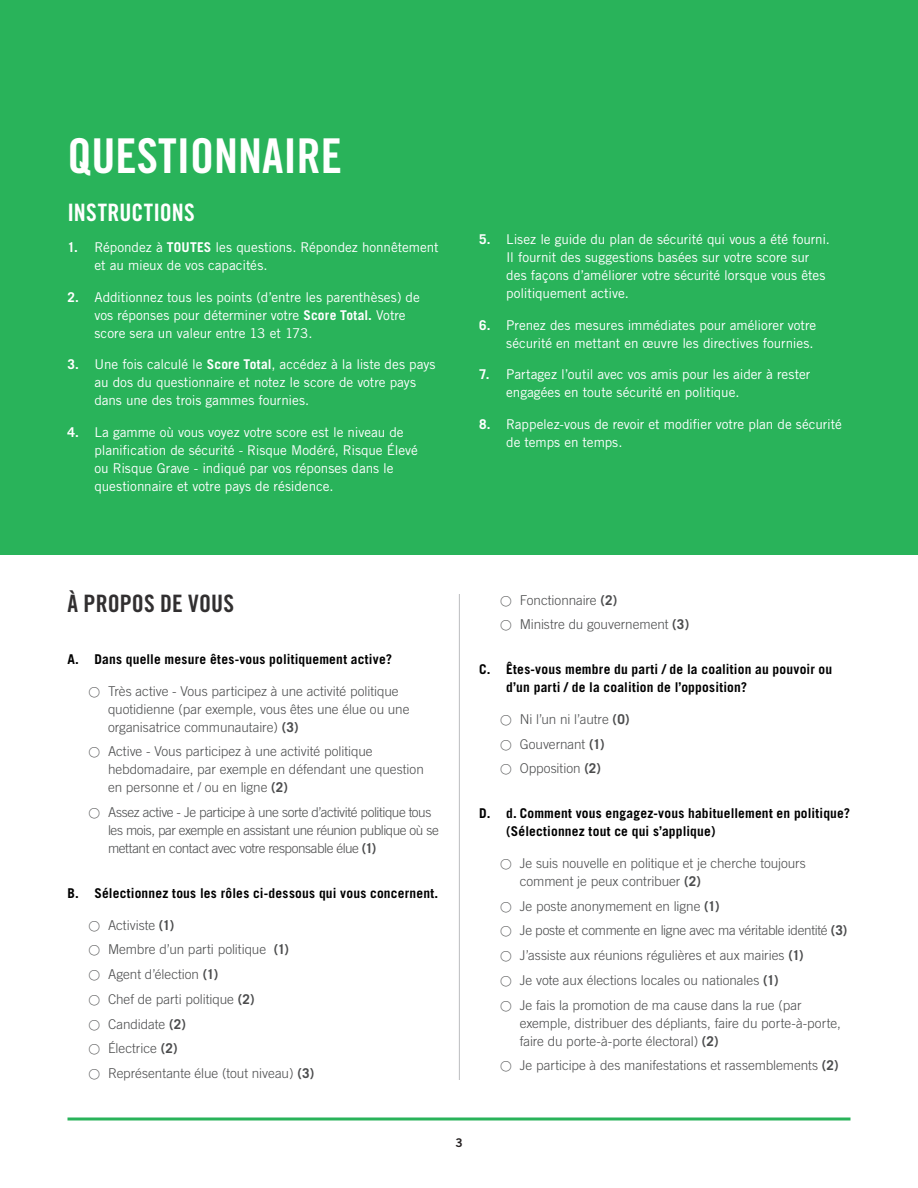
<style>
.page{position:relative;width:918px;height:1188px;background:#fff}
.page>*{position:absolute;margin:0;border:0;box-sizing:border-box;transform-origin:0 0}
.t1{font:48px "Trade Gothic Bold Cond Twenty";color:#fff}
.t2{font:24px "Trade Gothic Bold Cond Twenty";letter-spacing:.01em;color:#312f30}
.t3{font:24px "Trade Gothic Bold Cond Twenty";letter-spacing:.015em;color:#fff}
.t4{font:13.5px/18px "Trade Gothic";letter-spacing:-.005em;color:#fff}
.t5{font:300 13.5px/18px "Trade Gothic";letter-spacing:-.005em;color:#4b4c4d}
.t6{font:700 13.5px/18px "Trade Gothic";letter-spacing:.015em;color:#000}
.t7{font:300 13.5px/18px "Trade Gothic";letter-spacing:-.03em;color:#4b4c4d}
.t8{font:300 13.5px "Trade Gothic";letter-spacing:-.025em;color:#4b4c4d}
.t9{font:12px "Trade Gothic Bold Two";color:#231f20}
.s1{font-weight:700}
</style>
<div class="page">
<hr style="left:68px;top:1118px;width:782px;height:2px;background:#29b35a">
<div style="left:0;top:0;width:918px;height:554px;background:#29b35a"></div>
<hr style="left:459px;top:594px;width:1px;height:486px;background:#bcbdc0">
<h1 class="t1" style="left:68px;top:126px;width:276px">QUESTIONNAIRE</h1>
<h2 class="t3" style="left:68px;top:198px;width:129px">INSTRUCTIONS</h2>
<p class="t4" style="left:94px;top:238px;width:346px;text-indent:-27px"><span class="s1">1.</span> Répondez à <span class="s1">TOUTES</span> les questions. Répondez honnêtement et au mieux de vos capacités.</p>
<p class="t4" style="left:94px;top:288px;width:327px;text-indent:-27px"><span class="s1">2.</span> Additionnez tous les points (d’entre les parenthèses) de vos réponses pour déterminer votre <span class="s1">Score Total.</span> Votre score sera un valeur entre 13 et 173.</p>
<p class="t4" style="left:94px;top:355px;width:342px;text-indent:-27px"><span class="s1">3.</span> Une fois calculé le <span class="s1">Score Total</span>, accédez à la liste des pays au dos du questionnaire et notez le score de votre pays dans une des trois gammes fournies.</p>
<p class="t4" style="left:94px;top:423px;width:325px;text-indent:-27px"><span class="s1">4.</span> La gamme où vous voyez votre score est le niveau de planification de sécurité - Risque Modéré, Risque Élevé ou Risque Grave - indiqué par vos réponses dans le questionnaire et votre pays de résidence.</p>
<p class="t4" style="left:506px;top:231px;width:325px;text-indent:-27px"><span class="s1">5.</span> Lisez le guide du plan de sécurité qui vous a été fourni.<br>Il fournit des suggestions basées sur votre score sur des façons d’améliorer votre sécurité lorsque vous êtes politiquement active.</p>
<p class="t4" style="left:479px;top:316px;width:339px;text-align:right"><span class="s1">6.</span> Prenez des mesures immédiates pour améliorer votre sécurité en mettant en œuvre les directives fournies.</p>
<p class="t4" style="left:506px;top:366px;width:306px;text-indent:-27px"><span class="s1">7.</span> Partagez l’outil avec vos amis pour les aider à rester engagées en toute sécurité en politique.</p>
<p class="t4" style="left:506px;top:415px;width:337px;text-indent:-27px"><span class="s1">8.</span> Rappelez-vous de revoir et modifier votre plan de sécurité de temps en temps.</p>
<h2 class="t2" style="left:68px;top:589px;width:168px">À PROPOS DE VOUS</h2>
<p class="t6" style="left:68px;top:650px;width:326px">A. Dans quelle mesure êtes-vous politiquement active?</p>
<p class="t5" style="left:108px;top:682px;width:303px;text-indent:-20px">◯ Très active - Vous participez à une activité politique quotidienne (par exemple, vous êtes une élue ou une organisatrice communautaire) <span class="s1">(3)</span></p>
<p class="t5" style="left:108px;top:742px;width:317px;text-indent:-20px">◯ Active - Vous participez à une activité politique hebdomadaire, par exemple en défendant une question en personne et / ou en ligne <span class="s1">(2)</span></p>
<p class="t7" style="left:108px;top:803px;width:332px;text-indent:-20px">◯ Assez active - Je participe à une sorte d’activité politique tous les mois, par exemple en assistant une réunion publique où se mettant en contact avec votre responsable élue <span class="s1">(1)</span></p>
<p class="t6" style="left:68px;top:884px;width:372px">B. Sélectionnez tous les rôles ci-dessous qui vous concernent.</p>
<p class="t5" style="left:88px;top:916px;width:88px">◯ Activiste <span class="s1">(1)</span></p>
<p class="t5" style="left:88px;top:940px;width:203px">◯ Membre d’un parti politique <span class="s1">(1)</span></p>
<p class="t5" style="left:88px;top:965px;width:132px">◯ Agent d’élection <span class="s1">(1)</span></p>
<p class="t5" style="left:88px;top:990px;width:168px">◯ Chef de parti politique <span class="s1">(2)</span></p>
<p class="t5" style="left:88px;top:1015px;width:100px">◯ Candidate <span class="s1">(2)</span></p>
<p class="t5" style="left:88px;top:1039px;width:91px">◯ Électrice <span class="s1">(2)</span></p>
<p class="t5" style="left:88px;top:1064px;width:228px">◯ Représentante élue (tout niveau) <span class="s1">(3)</span></p>
<p class="t5" style="left:500px;top:591px;width:119px">◯ Fonctionnaire <span class="s1">(2)</span></p>
<p class="t5" style="left:500px;top:615px;width:191px">◯ Ministre du gouvernement <span class="s1">(3)</span></p>
<p class="t6" style="left:506px;top:660px;width:328px;text-indent:-27px">C. Êtes-vous membre du parti / de la coalition au pouvoir ou d’un parti / de la coalition de l’opposition?</p>
<p class="t5" style="left:500px;top:710px;width:132px">◯ Ni l’un ni l’autre <span class="s1">(0)</span></p>
<p class="t5" style="left:500px;top:735px;width:107px">◯ Gouvernant <span class="s1">(1)</span></p>
<p class="t5" style="left:500px;top:759px;width:103px">◯ Opposition <span class="s1">(2)</span></p>
<p class="t6" style="left:506px;top:804px;width:345px;text-indent:-27px">D. d. Comment vous engagez-vous habituellement en politique? (Sélectionnez tout ce qui s’applique)</p>
<p class="t5" style="left:520px;top:854px;width:288px;text-indent:-20px">◯ Je suis nouvelle en politique et je cherche toujours comment je peux contribuer <span class="s1">(2)</span></p>
<p class="t5" style="left:500px;top:897px;width:222px">◯ Je poste anonymement en ligne <span class="s1">(1)</span></p>
<p class="t8" style="left:500px;top:923px;width:349px">◯ Je poste et commente en ligne avec ma véritable identité <span class="s1">(3)</span></p>
<p class="t5" style="left:500px;top:946px;width:306px">◯ J’assiste aux réunions régulières et aux mairies <span class="s1">(1)</span></p>
<p class="t5" style="left:500px;top:971px;width:281px">◯ Je vote aux élections locales ou nationales <span class="s1">(1)</span></p>
<p class="t5" style="left:520px;top:996px;width:323px;text-indent:-20px">◯ Je fais la promotion de ma cause dans la rue (par exemple, distribuer des dépliants, faire du porte-à-porte, faire du porte-à-porte électoral) <span class="s1">(2)</span></p>
<p class="t5" style="left:500px;top:1056px;width:341px">◯ Je participe à des manifestations et rassemblements <span class="s1">(2)</span></p>
<p class="t9" style="left:455px;top:1135px;width:9px">3</p>
</div>
